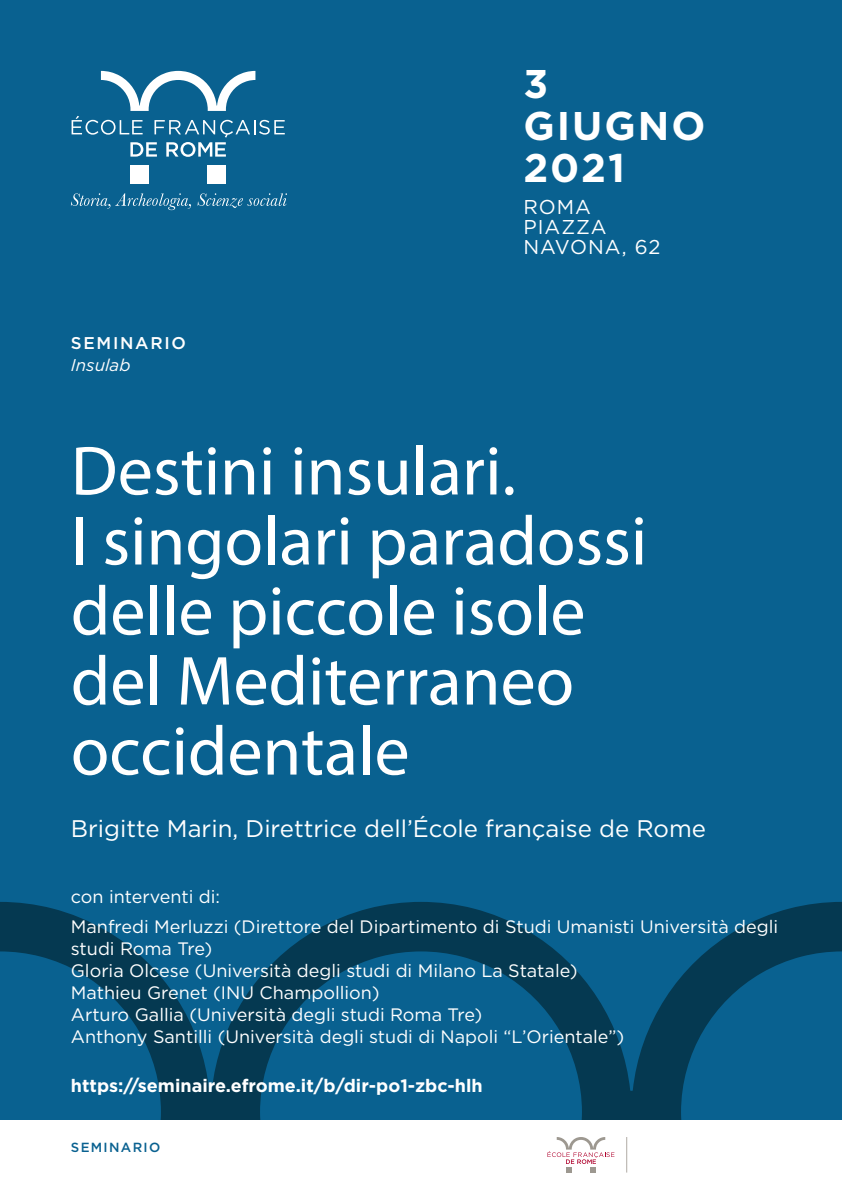
<style>
.page{position:relative;width:842px;height:1191px;background:#fff}
.page>*{position:absolute;margin:0;border:0;box-sizing:border-box;transform-origin:0 0}
.t1{font:70px/70px "Myriad Pro";color:#fff}
.t2{font:700 40px "Gotham";letter-spacing:.05em;color:#fff}
.t3{font:24px "Gotham";color:#fff}
.t4{font:20px "Gotham";letter-spacing:.05em;color:#fff}
.t5{font:18px/22px "Gotham";color:#fff}
.t6{font:700 18px "Gotham";color:#fff}
.t7{font:500 17px "Gotham";letter-spacing:.1em;color:#fff}
.t8{font:italic 17px "Gotham";color:#fff}
.t9{font:500 13.2px "Gotham";letter-spacing:.1em;color:#096190}
</style>
<div class="page">
<div style="left:0;top:0;width:842px;height:1120px;background:#096190"></div>
<svg style="left:0;top:902px;width:842px;height:218px"></svg>
<svg style="left:547px;top:1137px;width:67px;height:35px"></svg>
<hr style="left:626px;top:1137px;width:1px;height:35px;background:#b0aba5">
<div style="left:130px;top:166px;width:19px;height:18px;background:#fff"></div>
<div style="left:208px;top:166px;width:18px;height:18px;background:#fff"></div>
<svg style="left:72px;top:71px;width:213px;height:86px"></svg>
<svg style="left:71px;top:193px;width:216px;height:17px"></svg>
<p class="t2" style="left:523px;top:57px;width:26px">3</p>
<p class="t2" style="left:523px;top:99px;width:183px">GIUGNO</p>
<p class="t2" style="left:523px;top:141px;width:103px">2021</p>
<p class="t7" style="left:71px;top:332px;width:117px">SEMINARIO</p>
<p class="t8" style="left:71px;top:354px;width:61px">Insulab</p>
<p class="t4" style="left:523px;top:194px;width:69px">ROMA</p>
<p class="t4" style="left:523px;top:214px;width:85px">PIAZZA</p>
<p class="t4" style="left:523px;top:234px;width:139px">NAVONA, 62</p>
<p class="t1" style="left:71px;top:435px;width:447px">Destini insulari.</p>
<p class="t1" style="left:71px;top:505px;width:578px">I singolari paradossi delle piccole isole del Mediterraneo occidentale</p>
<p class="t3" style="left:71px;top:813px;width:637px">Brigitte Marin, Direttrice dell’École française de Rome</p>
<p class="t5" style="left:71px;top:885px;width:151px">con interventi di:</p>
<p class="t5" style="left:71px;top:915px;width:709px">Manfredi Merluzzi (Direttore del Dipartimento di Studi Umanisti Università degli studi Roma Tre)</p>
<p class="t5" style="left:71px;top:959px;width:508px">Gloria Olcese (Università degli studi di Milano La Statale)</p>
<p class="t5" style="left:71px;top:981px;width:310px">Mathieu Grenet (INU Champollion)</p>
<p class="t5" style="left:71px;top:1003px;width:413px">Arturo Gallia (Università degli studi Roma Tre)</p>
<p class="t5" style="left:71px;top:1025px;width:555px">Anthony Santilli (Università degli studi di Napoli “L’Orientale”)</p>
<p class="t6" style="left:71px;top:1073px;width:413px">https://seminaire.efrome.it/b/dir-po1-zbc-hlh</p>
<p class="t9" style="left:71px;top:1138px;width:91px">SEMINARIO</p>
</div>
